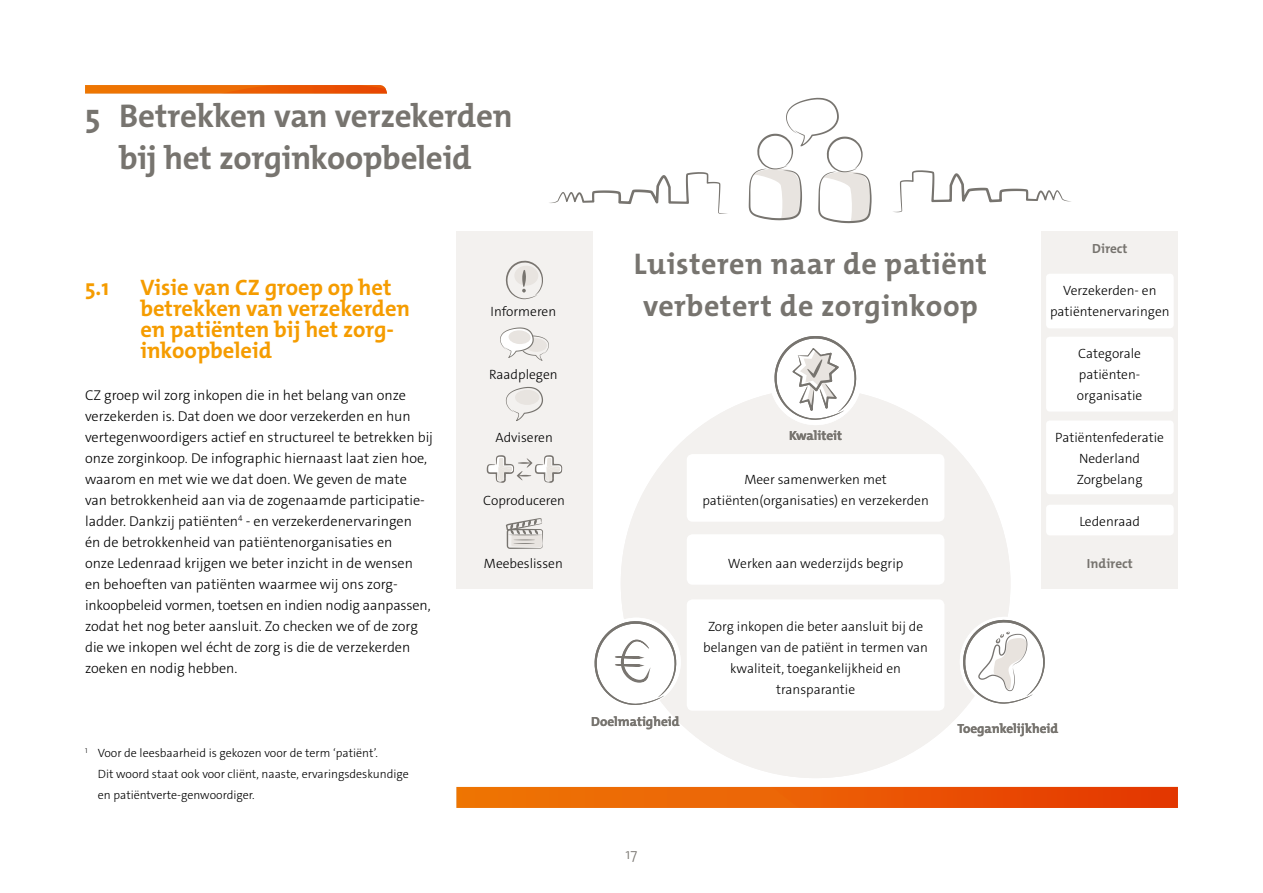
<style>
.page{position:relative;width:1263px;height:893px;background:#fff}
.page>*{position:absolute;margin:0;border:0;box-sizing:border-box;transform-origin:0 0}
.t1{font:700 33px/42px "The Mix Os F";letter-spacing:-.01em;color:#77746f;text-align:center}
.t2{font:700 30px/42px "The Mix Os F";letter-spacing:.02em;color:#77746f;text-align:center}
.t3{font:700 22.5px/21px "The Mix Os F";color:#f59c00}
.t4{font:300 15px "The Mix Os F";color:#77746f}
.t5{font:300 14.25px/21px "The Sans C4 s";color:#000}
.t6{font:300 13.5px/21px "The Sans C4 s";color:#000;text-align:center}
.t7{font:700 13.2px "The Mix Os F";color:#77746f}
.t8{font:300 12px/21px "The Sans C4 s";color:#000}
</style>
<div class="page">
<svg style="left:85px;top:85px;width:302px;height:9px;background:#eb6a0e"></svg>
<div style="left:1042px;top:232px;width:136px;height:357px;background:#f3f1ef"></div>
<div style="left:456px;top:232px;width:136px;height:357px;background:#f3f1ef"></div>
<svg style="left:487px;top:455px;width:75px;height:28px"></svg>
<svg style="left:506px;top:387px;width:37px;height:34px"></svg>
<div style="left:515px;top:390px;width:24px;height:15px;background:#e8e4e0;border-radius:50%"></div>
<svg style="left:500px;top:327px;width:49px;height:34px"></svg>
<div style="left:508px;top:330px;width:23px;height:14px;background:#e8e4e0;border-radius:50%"></div>
<svg style="left:506px;top:261px;width:38px;height:38px"></svg>
<svg style="left:506px;top:518px;width:37px;height:31px"></svg>
<div style="left:1046px;top:274px;width:128px;height:54px;background:#fff;border-radius:4px"></div>
<div style="left:1046px;top:337px;width:128px;height:75px;background:#fff;border-radius:4px"></div>
<div style="left:1046px;top:505px;width:128px;height:30px;background:#fff;border-radius:4px"></div>
<div style="left:621px;top:388px;width:389px;height:390px;background:#f3f1ef;border-radius:50%"></div>
<div style="left:687px;top:534px;width:257px;height:51px;background:#fff;border-radius:6px"></div>
<div style="left:687px;top:454px;width:257px;height:68px;background:#fff;border-radius:6px"></div>
<div style="left:687px;top:599px;width:257px;height:112px;background:#fff;border-radius:6px"></div>
<div style="left:769px;top:333px;width:93px;height:92px;background:#fff;border-radius:50%"></div>
<div style="left:592px;top:618px;width:89px;height:89px;background:#fff;border-radius:50%"></div>
<svg style="left:749px;top:97px;width:123px;height:126px"></svg>
<svg style="left:893px;top:170px;width:178px;height:42px"></svg>
<svg style="left:549px;top:172px;width:178px;height:42px"></svg>
<svg style="left:774px;top:336px;width:82px;height:84px"></svg>
<svg style="left:960px;top:617px;width:85px;height:90px"></svg>
<svg style="left:594px;top:621px;width:82px;height:84px"></svg>
<div style="left:1046px;top:420px;width:128px;height:74px;background:#fff;border-radius:4px"></div>
<svg style="left:456px;top:787px;width:722px;height:21px;background:#ea5a04"></svg>
<h1 class="t1" style="left:85px;top:95px;width:429px">5 Betrekken van verzekerden bij het zorginkoopbeleid</h1>
<h3 class="t3" style="left:85px;top:277px;width:26px">5.1</h3>
<h3 class="t3" style="left:140px;top:277px;width:271px">Visie van CZ groep op het betrekken van verzekerden en patiënten bij het zorg&shy;inkoopbeleid</h3>
<p class="t5" style="left:85px;top:385px;width:349px">CZ groep wil zorg inkopen die in het belang van onze verzekerden is. Dat doen we door verzekerden en hun vertegenwoordigers actief en structureel te betrekken bij onze zorginkoop. De infographic hiernaast laat zien hoe, waarom en met wie we dat doen. We geven de mate<br>van betrokkenheid aan via de zogenaamde participatie&shy;ladder. Dankzij patiënten<sup>4</sup> - en verzekerdenervaringen<br>én de betrokkenheid van patiëntenorganisaties en<br>onze Ledenraad krijgen we beter inzicht in de wensen<br>en behoeften van patiënten waarmee wij ons zorg&shy;inkoopbeleid vormen, toetsen en indien nodig aanpassen, zodat het nog beter aansluit. Zo checken we of de zorg die we inkopen wel écht de zorg is die de verzekerden zoeken en nodig hebben.</p>
<p class="t8" style="left:98px;top:743px;width:313px;text-indent:-13px"><sup>1</sup> Voor de leesbaarheid is gekozen voor de term ‘patiënt’.<br>Dit woord staat ook voor cliënt, naaste, ervaringsdeskundige en patiëntverte-genwoordiger.</p>
<p class="t6" style="left:491px;top:301px;width:67px">Informeren</p>
<p class="t6" style="left:489px;top:364px;width:70px">Raadplegen</p>
<p class="t6" style="left:495px;top:427px;width:59px">Adviseren</p>
<p class="t6" style="left:483px;top:490px;width:83px">Coproduceren</p>
<p class="t6" style="left:484px;top:553px;width:80px">Meebeslissen</p>
<h2 class="t2" style="left:634px;top:243px;width:355px">Luisteren naar de patiënt verbetert de zorginkoop</h2>
<p class="t7" style="left:789px;top:427px;width:55px">Kwaliteit</p>
<p class="t6" style="left:702px;top:469px;width:228px">Meer samenwerken met patiënten(organisaties) en verzekerden</p>
<p class="t6" style="left:728px;top:553px;width:177px">Werken aan wederzijds begrip</p>
<p class="t6" style="left:703px;top:616px;width:226px">Zorg inkopen die beter aansluit bij de belangen van de patiënt in termen van kwaliteit, toegankelijkheid en transparantie</p>
<p class="t7" style="left:1092px;top:240px;width:37px">Direct</p>
<p class="t6" style="left:1050px;top:280px;width:121px">Verzekerden- en patiëntenervaringen</p>
<p class="t6" style="left:1077px;top:343px;width:67px;text-align:left">Categorale patiënten&shy;organisatie</p>
<p class="t6" style="left:1055px;top:427px;width:110px">Patiëntenfederatie<br>Nederland<br>Zorgbelang</p>
<p class="t6" style="left:1079px;top:511px;width:62px">Ledenraad</p>
<p class="t7" style="left:1087px;top:555px;width:47px">Indirect</p>
<p class="t7" style="left:591px;top:713px;width:90px">Doelmatigheid</p>
<p class="t4" style="left:625px;top:844px;width:13px">17</p>
<p class="t7" style="left:957px;top:720px;width:102px">Toegankelijkheid</p>
</div>
